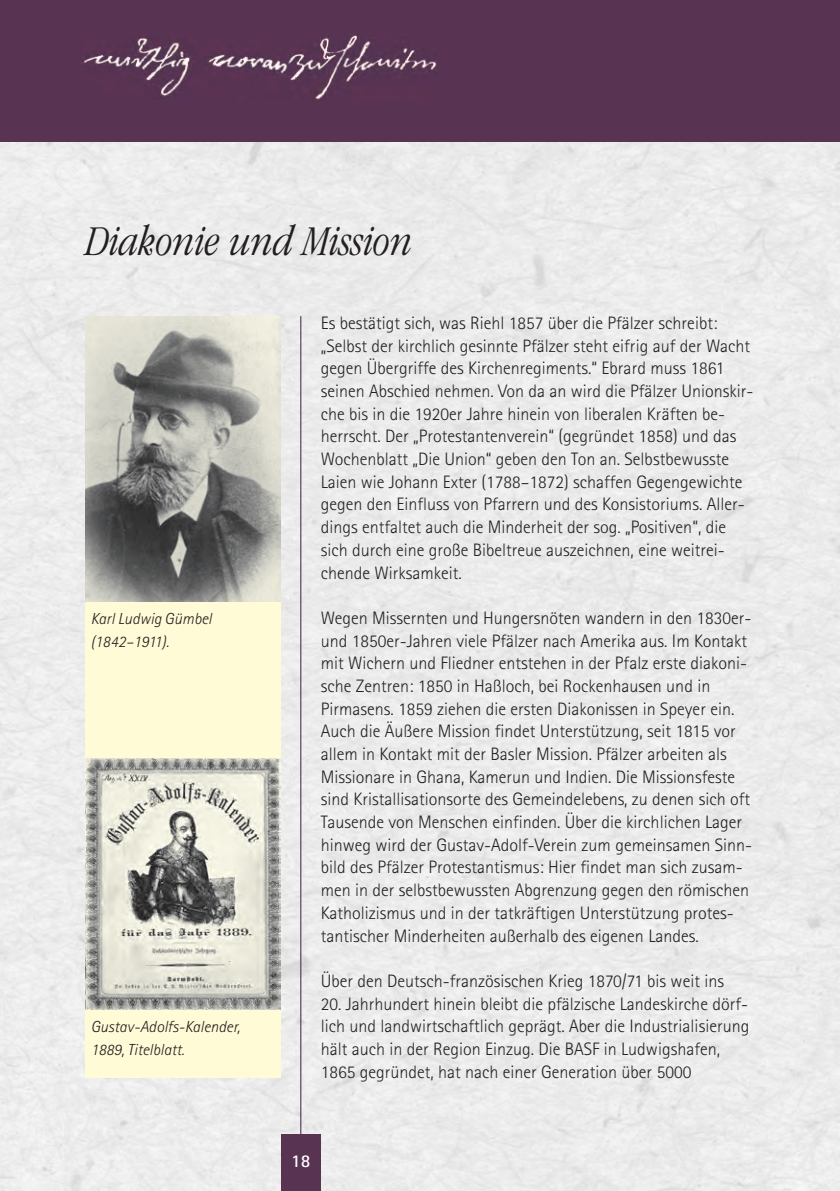
<style>
.page{position:relative;width:840px;height:1191px;background:#fff}
.page>*{position:absolute;margin:0;border:0;box-sizing:border-box;transform-origin:0 0}
.t1{font:italic 300 condensed 44px "Garamond";color:#231f20}
.t2{font:300 18px/22.6px "Rotis Sans Serif";color:#231f20}
.t3{font:700 18px "Rotis Sans Serif";color:#fff}
.t4{font:italic 300 16px/22.6px "Rotis Sans Serif";color:#231f20}
</style>
<div class="page">
<hr style="left:839px;top:0;width:1px;height:142px;background:#593352">
<div style="left:0;top:142px;width:839px;height:1049px;background:#ebebeb"></div>
<div style="left:0;top:0;width:839px;height:142px;background:#593352"></div>
<img style="left:82px;top:34px;width:355px;height:66px">
<div style="left:85px;top:316px;width:196px;height:761px;background:#fffbd6"></div>
<div style="left:281px;top:1134px;width:39px;height:57px;background:#593352"></div>
<hr style="left:300px;top:316px;width:1px;height:818px;background:#593352">
<img style="left:85px;top:316px;width:196px;height:285px">
<img style="left:85px;top:758px;width:196px;height:251px">
<h1 class="t1" style="left:85px;top:224px;width:329px">Diakonie und Mission</h1>
<p class="t4" style="left:91px;top:609px;width:122px">Karl Ludwig Gümbel (1842–1911).</p>
<p class="t4" style="left:91px;top:1017px;width:151px">Gustav-Adolfs-Kalender,<br>1889, Titelblatt.</p>
<p class="t2" style="left:320px;top:313px;width:434px">Es bestätigt sich, was Riehl 1857 über die Pfälzer schreibt: „Selbst der kirchlich gesinnte Pfälzer steht eifrig auf der Wacht gegen Übergriffe des Kirchenregiments.“ Ebrard muss 1861 seinen Abschied nehmen. Von da an wird die Pfälzer Unionskir&shy;che bis in die 1920er Jahre hinein von liberalen Kräften be&shy;herrscht. Der „Protestantenverein“ (gegründet 1858) und das Wochenblatt „Die Union“ geben den Ton an. Selbstbewusste Laien wie Johann Exter (1788–1872) schaffen Gegengewichte gegen den Einfluss von Pfarrern und des Konsistoriums. Aller&shy;dings entfaltet auch die Minderheit der sog. „Positiven“, die sich durch eine große Bibeltreue auszeichnen, eine weitrei&shy;chende Wirksamkeit.</p>
<p class="t2" style="left:320px;top:608px;width:432px">Wegen Missernten und Hungersnöten wandern in den 1830er&shy;und 1850er-Jahren viele Pfälzer nach Amerika aus. Im Kontakt mit Wichern und Fliedner entstehen in der Pfalz erste diakoni&shy;sche Zentren: 1850 in Haßloch, bei Rockenhausen und in Pirmasens. 1859 ziehen die ersten Diakonissen in Speyer ein.<br>Auch die Äußere Mission findet Unterstützung, seit 1815 vor allem in Kontakt mit der Basler Mission. Pfälzer arbeiten als Missionare in Ghana, Kamerun und Indien. Die Missionsfeste sind Kristallisationsorte des Gemeindelebens, zu denen sich oft Tausende von Menschen einfinden. Über die kirchlichen Lager hinweg wird der Gustav-Adolf-Verein zum gemeinsamen Sinn&shy;bild des Pfälzer Protestantismus: Hier findet man sich zusam&shy;men in der selbstbewussten Abgrenzung gegen den römischen Katholizismus und in der tatkräftigen Unterstützung protes&shy;tantischer Minderheiten außerhalb des eigenen Landes.</p>
<p class="t2" style="left:320px;top:971px;width:404px">Über den Deutsch-französischen Krieg 1870/71 bis weit ins</p>
<p class="t2" style="left:320px;top:994px;width:430px">20. Jahrhundert hinein bleibt die pfälzische Landeskirche dörf&shy;lich und landwirtschaftlich geprägt. Aber die Industrialisierung hält auch in der Region Einzug. Die BASF in Ludwigshafen, 1865 gegründet, hat nach einer Generation über 5000</p>
<p class="t3" style="left:291px;top:1154px;width:21px">18</p>
</div>
